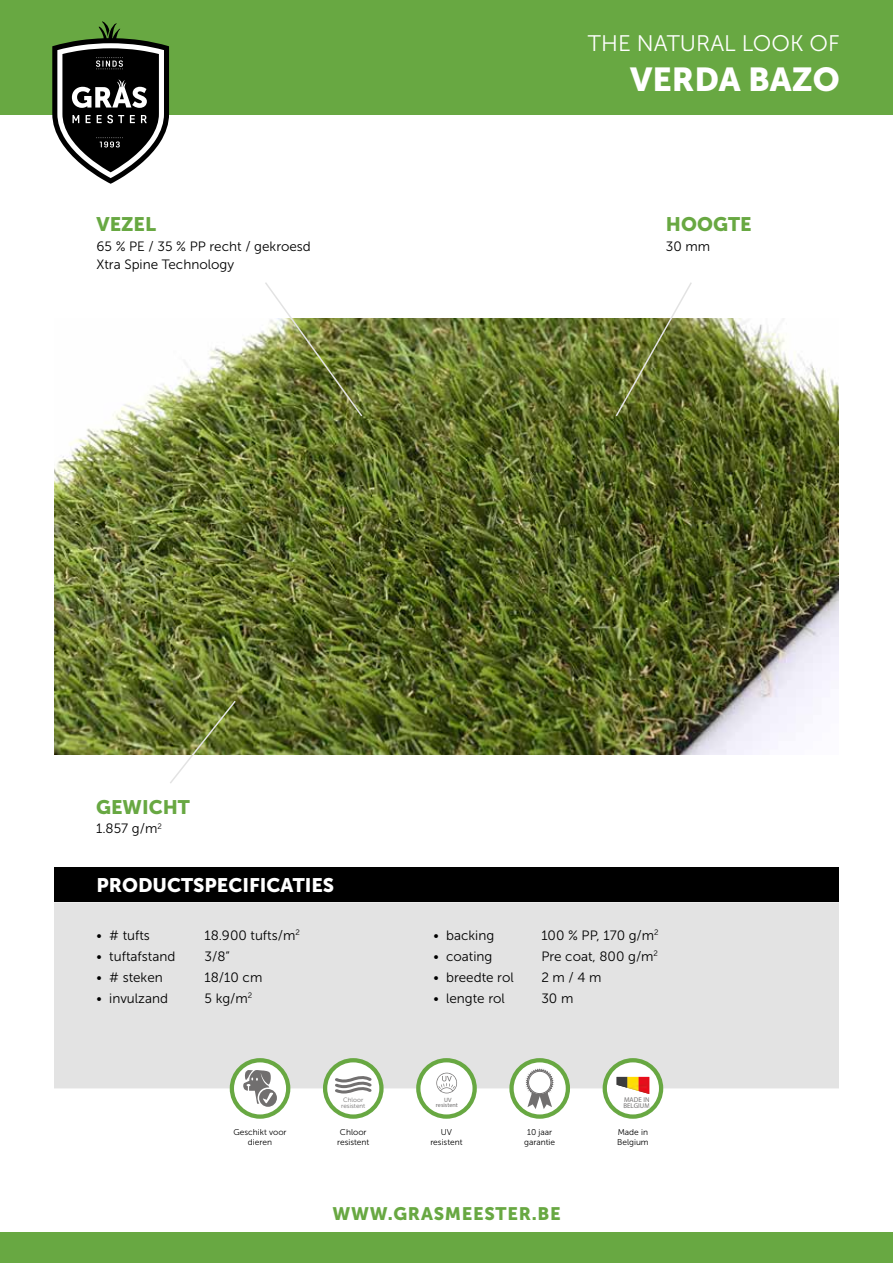
<style>
.page{position:relative;width:893px;height:1263px;background:#fff}
.page>*{position:absolute;margin:0;border:0;box-sizing:border-box;transform-origin:0 0}
.t1{font:33px "Museo Sans 900";color:#fff}
.t2{font:22.5px "Museo Sans 300";color:#fff}
.t3{font:19.5px "Museo Sans 900";color:#fff}
.t4{font:19.5px "Museo Sans 900";color:#68a842}
.t5{font:18px "Museo Sans 900";letter-spacing:.04em;color:#68a842}
.t6{font:13.5px/18px "Museo Sans 300";color:#000}
.t7{font:8.4px/9.6px "Museo Sans 300";color:#000;text-align:center}
.t8{font:700 6.9px/5.8px "Rift";color:#727070}
.t9{font:6.3px/5.4px "Museo Sans 300";color:#727070;text-align:center}
.t10{font:700 6.15px/5.2px "Rift";color:#727070;text-align:center}
</style>
<div class="page">
<div style="left:0;top:0;width:893px;height:115px;background:#68a842"></div>
<svg style="left:52px;top:21px;width:117px;height:163px"></svg>
<div style="left:0;top:1232px;width:893px;height:31px;background:#68a842"></div>
<img style="left:54px;top:318px;width:785px;height:436px">
<img style="left:263px;top:282px;width:101px;height:136px">
<svg style="left:614px;top:282px;width:79px;height:136px"></svg>
<svg style="left:168px;top:699px;width:69px;height:84px"></svg>
<div style="left:54px;top:867px;width:785px;height:35px;background:#000"></div>
<div style="left:54px;top:902px;width:785px;height:186px;background:#e3e3e3"></div>
<svg style="left:605px;top:1060px;width:56px;height:56px"></svg>
<svg style="left:616px;top:1077px;width:22px;height:17px"></svg>
<img style="left:638px;top:1077px;width:11px;height:17px">
<img style="left:627px;top:1077px;width:11px;height:14px">
<div style="left:603px;top:1058px;width:60px;height:61px;border:4px solid #68a842;border-radius:50%"></div>
<svg style="left:232px;top:1060px;width:56px;height:56px"></svg>
<svg style="left:243px;top:1070px;width:34px;height:37px"></svg>
<div style="left:230px;top:1058px;width:60px;height:61px;border:4px solid #68a842;border-radius:50%"></div>
<div style="left:418px;top:1060px;width:57px;height:56px;background:#fff;border-radius:50%"></div>
<svg style="left:436px;top:1073px;width:21px;height:20px"></svg>
<div style="left:416px;top:1058px;width:61px;height:61px;border:4px solid #68a842;border-radius:50%"></div>
<svg style="left:512px;top:1060px;width:56px;height:56px"></svg>
<svg style="left:524px;top:1067px;width:31px;height:42px"></svg>
<div style="left:509px;top:1058px;width:61px;height:61px;border:4px solid #68a842;border-radius:50%"></div>
<svg style="left:325px;top:1060px;width:56px;height:56px"></svg>
<svg style="left:335px;top:1075px;width:37px;height:18px"></svg>
<div style="left:323px;top:1058px;width:61px;height:61px;border:4px solid #68a842;border-radius:50%"></div>
<h2 class="t2" style="left:588px;top:31px;width:253px">THE NATURAL LOOK OF</h2>
<h1 class="t1" style="left:630px;top:61px;width:211px">VERDA BAZO</h1>
<h3 class="t4" style="left:97px;top:213px;width:61px">VEZEL</h3>
<h3 class="t4" style="left:666px;top:213px;width:87px">HOOGTE</h3>
<p class="t6" style="left:97px;top:237px;width:216px">65 % PE / 35 % PP recht / gekroesd<br>Xtra Spine Technology</p>
<p class="t6" style="left:666px;top:237px;width:46px">30 mm</p>
<h3 class="t4" style="left:96px;top:796px;width:95px">GEWICHT</h3>
<p class="t6" style="left:96px;top:820px;width:67px">1.857 g/m<sup>2</sup></p>
<h3 class="t3" style="left:97px;top:874px;width:239px">PRODUCTSPECIFICATIES</h3>
<p class="t6" style="left:97px;top:926px;width:55px">• # tufts</p>
<p class="t6" style="left:205px;top:926px;width:97px">18.900 tufts/m<sup>2</sup></p>
<p class="t6" style="left:97px;top:947px;width:80px">• tuftafstand</p>
<p class="t6" style="left:205px;top:947px;width:27px">3/8”</p>
<p class="t6" style="left:97px;top:968px;width:68px">• # steken</p>
<p class="t6" style="left:205px;top:968px;width:59px">18/10 cm</p>
<p class="t6" style="left:97px;top:989px;width:73px">• invulzand</p>
<p class="t6" style="left:205px;top:989px;width:49px">5 kg/m<sup>2</sup></p>
<p class="t6" style="left:433px;top:926px;width:62px">• backing</p>
<p class="t6" style="left:541px;top:926px;width:119px">100 % PP, 170 g/m<sup>2</sup></p>
<p class="t6" style="left:433px;top:947px;width:61px">• coating</p>
<p class="t6" style="left:541px;top:947px;width:118px">Pre coat, 800 g/m<sup>2</sup></p>
<p class="t6" style="left:433px;top:968px;width:82px">• breedte rol</p>
<p class="t6" style="left:541px;top:968px;width:62px">2 m / 4 m</p>
<p class="t6" style="left:433px;top:989px;width:73px">• lengte rol</p>
<p class="t6" style="left:541px;top:989px;width:34px">30 m</p>
<p class="t9" style="left:341px;top:1097px;width:26px">Chloor resistent</p>
<p class="t10" style="left:436px;top:1097px;width:23px">UV resistent</p>
<p class="t7" style="left:430px;top:1128px;width:34px">UV resistent</p>
<p class="t7" style="left:233px;top:1128px;width:55px">Geschikt voor dieren</p>
<p class="t7" style="left:524px;top:1128px;width:33px">10 jaar garantie</p>
<p class="t7" style="left:337px;top:1128px;width:34px">Chloor resistent</p>
<p class="t8" style="left:623px;top:1097px;width:28px">MADE IN<br>BELGIUM</p>
<p class="t7" style="left:617px;top:1128px;width:33px;text-align:left">Made in<br>Belgium</p>
<h3 class="t5" style="left:332px;top:1204px;width:230px">WWW.GRASMEESTER.BE</h3>
</div>
